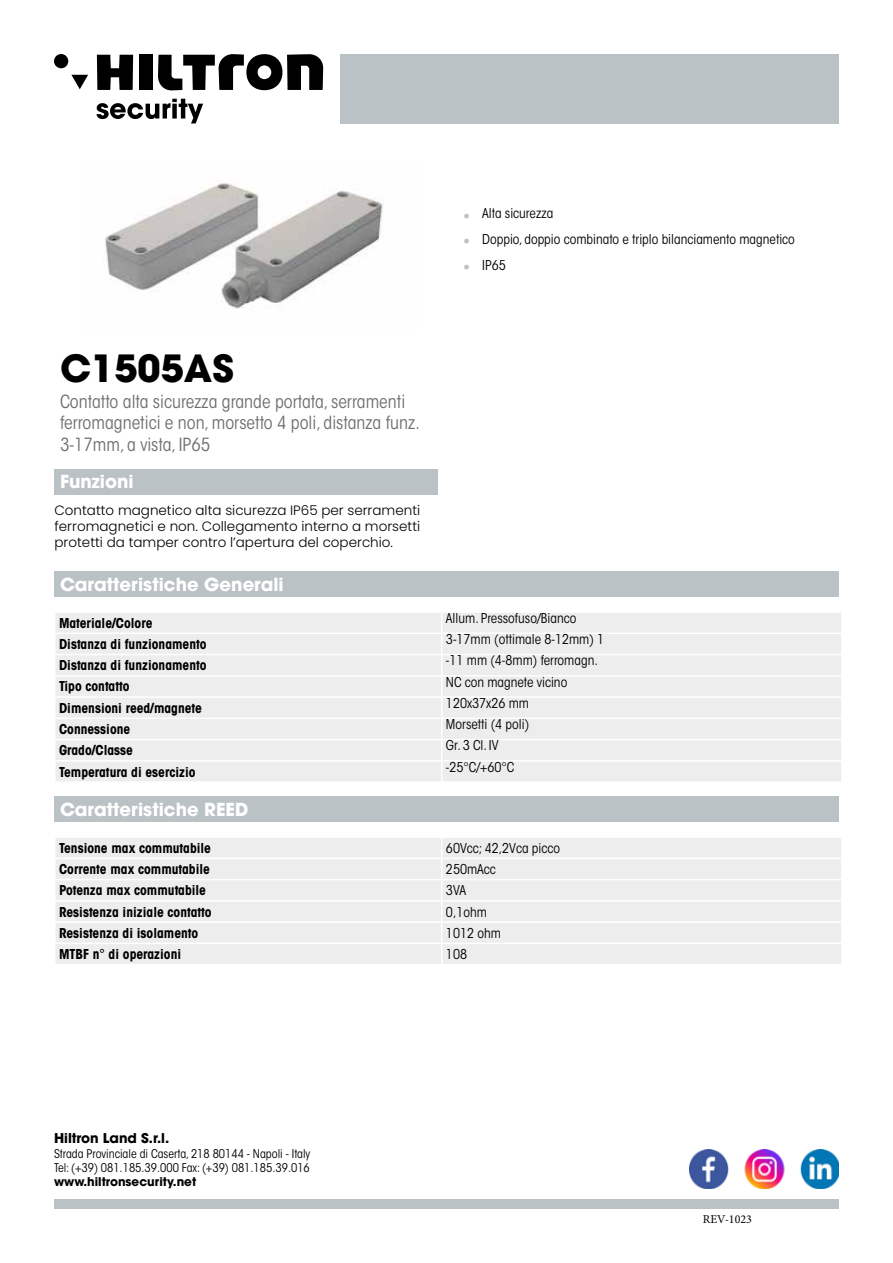
<style>
.page{position:relative;width:893px;height:1263px;background:#fff}
.page>*{position:absolute;margin:0;border:0;box-sizing:border-box;transform-origin:0 0}
.t1{font:700 37.5px "Avant Garde LT";color:#000}
.t2{font:condensed 18px/21.6px "ITC Avant Garde Std";color:#706f6f}
.t3{font:700 18px "Avant Garde LT";color:#fff}
.t4{font:700 condensed 13.5px "ITC Avant Garde Std";color:#000}
.t5{font:condensed 13.5px "ITC Avant Garde Std";color:#000}
.t6{font:300 13.5px/16.2px "Poppins";color:#000;text-align:justify}
.t7{font:700 13.5px "Avant Garde LT";color:#000}
.t8{font:condensed 12px/14.4px "ITC Avant Garde Std";color:#000}
.t9{font:700 12px "Avant Garde LT";color:#000}
.t10{font:12px "Minion Pro";color:#000}
.s1{font-family:"Minion Pro";font-stretch:normal;font-size:18px;color:#bbc2c6}
</style>
<div class="page">
<svg style="left:97px;top:99px;width:106px;height:24px"></svg>
<svg style="left:71px;top:75px;width:17px;height:14px"></svg>
<div style="left:54px;top:54px;width:14px;height:14px;background:#000;border-radius:50%"></div>
<svg style="left:97px;top:55px;width:36px;height:35px"></svg>
<div style="left:139px;top:55px;width:14px;height:35px;background:#000"></div>
<svg style="left:158px;top:54px;width:165px;height:37px"></svg>
<div style="left:340px;top:54px;width:499px;height:69px;background:#bbc2c6"></div>
<div style="left:54px;top:1199px;width:785px;height:10px;background:#bbc2c6"></div>
<img style="left:105px;top:183px;width:278px;height:126px">
<img style="left:689px;top:1150px;width:150px;height:38px">
<div style="left:54px;top:469px;width:383px;height:25px;background:#bbc2c6"></div>
<div style="left:54px;top:571px;width:785px;height:26px;background:#bbc2c6"></div>
<div style="left:56px;top:613px;width:785px;height:168px;background:#ededed"></div>
<div style="left:54px;top:796px;width:785px;height:26px;background:#bbc2c6"></div>
<div style="left:56px;top:838px;width:785px;height:126px;background:#ededed"></div>
<h1 class="t1" style="left:60px;top:344px;width:175px">C1505AS</h1>
<h2 class="t2" style="left:60px;top:391px;width:361px">Contatto alta sicurezza grande portata, serramenti ferromagnetici e non, morsetto 4 poli, distanza funz.<br>3-17mm, a vista, IP65</h2>
<h2 class="t3" style="left:60px;top:470px;width:75px">Funzioni</h2>
<p class="t6" style="left:54px;top:502px;width:367px">Contatto magnetico alta sicurezza IP65 per serramenti ferromagnetici e non. Collegamento interno a morsetti protetti da tamper contro l’apertura del coperchio.</p>
<p class="t5" style="left:463px;top:205px;width:92px"><span class="s1">•</span> Alta sicurezza</p>
<p class="t5" style="left:463px;top:231px;width:333px"><span class="s1">•</span> Doppio, doppio combinato e triplo bilanciamento magnetico</p>
<p class="t5" style="left:463px;top:257px;width:44px"><span class="s1">•</span> IP65</p>
<h2 class="t3" style="left:60px;top:572px;width:225px">Caratteristiche Generali</h2>
<p class="t4" style="left:59px;top:614px;width:95px">Materiale/Colore</p>
<p class="t5" style="left:446px;top:610px;width:132px">Allum. Pressofuso/Bianco</p>
<p class="t4" style="left:59px;top:635px;width:149px">Distanza di funzionamento</p>
<p class="t5" style="left:446px;top:631px;width:160px">3-17mm (ottimale 8-12mm) 1</p>
<p class="t4" style="left:59px;top:657px;width:149px">Distanza di funzionamento</p>
<p class="t5" style="left:446px;top:652px;width:153px">-11 mm (4-8mm) ferromagn.</p>
<p class="t4" style="left:59px;top:678px;width:72px">Tipo contatto</p>
<p class="t5" style="left:446px;top:673px;width:123px">NC con magnete vicino</p>
<p class="t4" style="left:59px;top:699px;width:144px">Dimensioni reed/magnete</p>
<p class="t5" style="left:446px;top:695px;width:85px">120x37x26 mm</p>
<p class="t4" style="left:59px;top:720px;width:73px">Connessione</p>
<p class="t5" style="left:446px;top:716px;width:85px">Morsetti (4 poli)</p>
<p class="t4" style="left:59px;top:742px;width:76px">Grado/Classe</p>
<p class="t5" style="left:446px;top:737px;width:54px">Gr. 3 Cl. IV</p>
<p class="t4" style="left:59px;top:763px;width:138px">Temperatura di esercizio</p>
<p class="t5" style="left:446px;top:759px;width:70px">-25°C/+60°C</p>
<h2 class="t3" style="left:60px;top:797px;width:190px">Caratteristiche REED</h2>
<p class="t4" style="left:59px;top:839px;width:153px">Tensione max commutabile</p>
<p class="t5" style="left:446px;top:840px;width:116px">60Vcc; 42,2Vca picco</p>
<p class="t4" style="left:59px;top:860px;width:152px">Corrente max commutabile</p>
<p class="t5" style="left:446px;top:861px;width:51px">250mAcc</p>
<p class="t4" style="left:59px;top:882px;width:149px">Potenza max commutabile</p>
<p class="t5" style="left:446px;top:882px;width:22px">3VA</p>
<p class="t4" style="left:59px;top:903px;width:154px">Resistenza iniziale contatto</p>
<p class="t5" style="left:446px;top:903px;width:43px">0,1ohm</p>
<p class="t4" style="left:59px;top:924px;width:141px">Resistenza di isolamento</p>
<p class="t5" style="left:446px;top:925px;width:56px">1012 ohm</p>
<p class="t4" style="left:59px;top:945px;width:124px">MTBF n° di operazioni</p>
<p class="t5" style="left:446px;top:946px;width:23px">108</p>
<p class="t7" style="left:54px;top:1129px;width:117px">Hiltron Land S.r.l.</p>
<p class="t8" style="left:54px;top:1146px;width:258px">Strada Provinciale di Caserta, 218 80144 - Napoli - Italy<br>Tel: (+39) 081.185.39.000 Fax: (+39) 081.185.39.016</p>
<p class="t9" style="left:54px;top:1174px;width:144px">www.hiltronsecurity.net</p>
<p class="t10" style="left:703px;top:1211px;width:51px">REV-1023</p>
</div>
